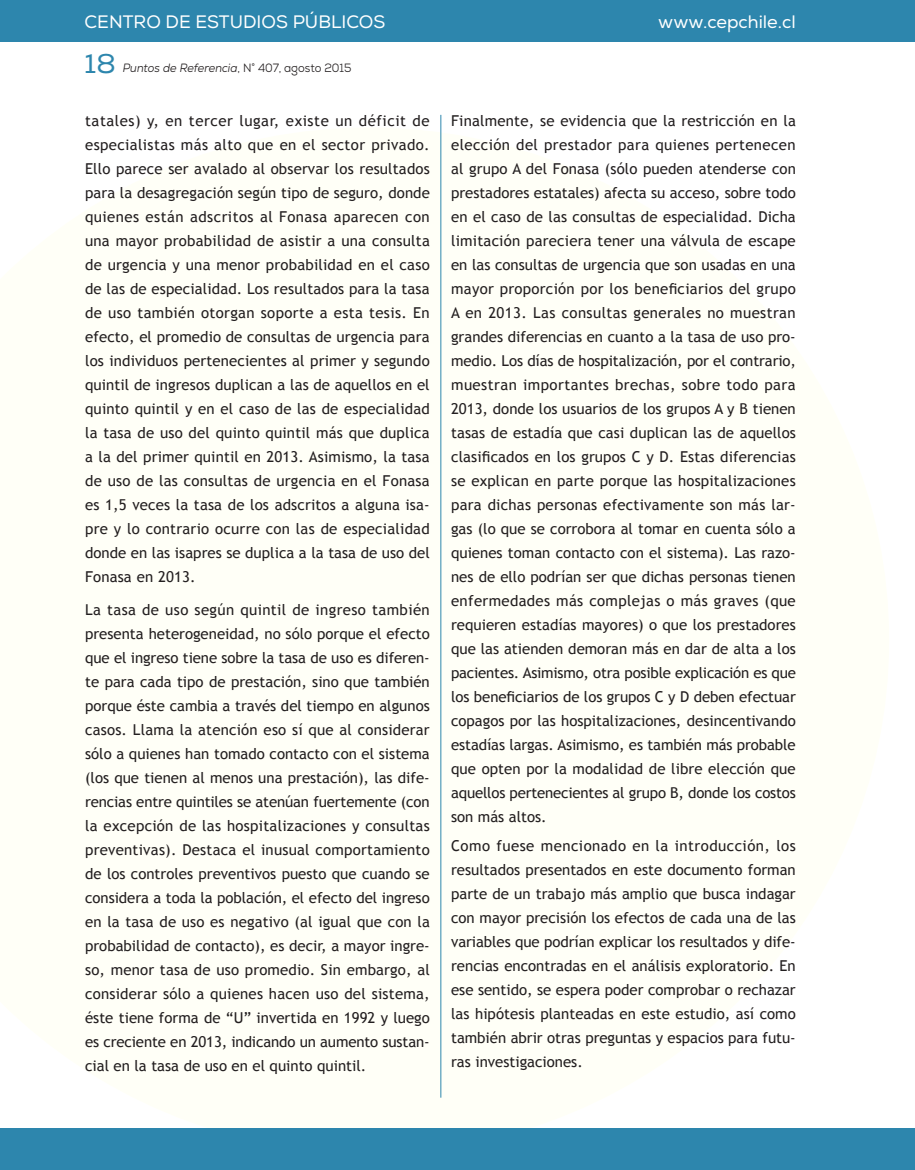
<style>
.page{position:relative;width:915px;height:1170px;background:#fff}
.page>*{position:absolute;margin:0;border:0;box-sizing:border-box;transform-origin:0 0}
.t1{font:27px "Nexa";color:#2d86ad}
.t2{font:18px "Nexa";color:#fff}
.t3{font:15px/24px "Trebuchet MS";color:#231f20;text-align:justify}
.t4{font:italic 12px "Nexa";color:#231f20;scale:.93 1}
.s1{font-style:normal}
</style>
<div class="page">
<div style="left:0;top:0;width:914px;height:41px;background:#2d86ad"></div>
<hr style="left:440px;top:115px;width:1px;height:982px;background:#2d86ad">
<div style="left:0;top:1128px;width:914px;height:41px;background:#2d86ad"></div>
<p class="t2" style="left:84px;top:11px;width:302px">CENTRO DE ESTUDIOS PÚBLICOS</p>
<p class="t4" style="left:123px;top:60px;width:247px">Puntos de Referencia<span class="s1">, N° 407, agosto 2015</span></p>
<h1 class="t1" style="left:84px;top:47px;width:33px">18</h1>
<p class="t3" style="left:85px;top:109px;width:346px">tatales) y, en tercer lugar, existe un déficit de especialistas más alto que en el sector privado.<br>Ello parece ser avalado al observar los resultados para la desagregación según tipo de seguro, donde quienes están adscritos al Fonasa aparecen con una mayor probabilidad de asistir a una consulta de urgencia y una menor probabilidad en el caso de las de especialidad. Los resultados para la tasa de uso también otorgan soporte a esta tesis. En efecto, el promedio de consultas de urgencia para los individuos pertenecientes al primer y segundo quintil de ingresos duplican a las de aquellos en el quinto quintil y en el caso de las de especialidad la tasa de uso del quinto quintil más que duplica a la del primer quintil en 2013. Asimismo, la tasa de uso de las consultas de urgencia en el Fonasa es 1,5 veces la tasa de los adscritos a alguna isa&shy;pre y lo contrario ocurre con las de especialidad donde en las isapres se duplica a la tasa de uso del Fonasa en 2013.</p>
<p class="t3" style="left:85px;top:597px;width:346px">La tasa de uso según quintil de ingreso también presenta heterogeneidad, no sólo porque el efecto que el ingreso tiene sobre la tasa de uso es diferen&shy;te para cada tipo de prestación, sino que también porque éste cambia a través del tiempo en algunos casos. Llama la atención eso sí que al considerar sólo a quienes han tomado contacto con el sistema (los que tienen al menos una prestación), las dife&shy;rencias entre quintiles se atenúan fuertemente (con la excepción de las hospitalizaciones y consultas preventivas). Destaca el inusual comportamiento de los controles preventivos puesto que cuando se considera a toda la población, el efecto del ingreso en la tasa de uso es negativo (al igual que con la probabilidad de contacto), es decir, a mayor ingre&shy;so, menor tasa de uso promedio. Sin embargo, al considerar sólo a quienes hacen uso del sistema, éste tiene forma de “U” invertida en 1992 y luego es creciente en 2013, indicando un aumento sustan&shy;cial en la tasa de uso en el quinto quintil.</p>
<p class="t2" style="left:658px;top:11px;width:139px">www.cepchile.cl</p>
<p class="t3" style="left:451px;top:109px;width:346px">Finalmente, se evidencia que la restricción en la elección del prestador para quienes pertenecen al grupo A del Fonasa (sólo pueden atenderse con prestadores estatales) afecta su acceso, sobre todo en el caso de las consultas de especialidad. Dicha limitación pareciera tener una válvula de escape en las consultas de urgencia que son usadas en una mayor proporción por los beneficiarios del grupo A en 2013. Las consultas generales no muestran grandes diferencias en cuanto a la tasa de uso pro&shy;medio. Los días de hospitalización, por el contrario, muestran importantes brechas, sobre todo para 2013, donde los usuarios de los grupos A y B tienen tasas de estadía que casi duplican las de aquellos clasificados en los grupos C y D. Estas diferencias se explican en parte porque las hospitalizaciones para dichas personas efectivamente son más lar&shy;gas (lo que se corrobora al tomar en cuenta sólo a quienes toman contacto con el sistema). Las razo&shy;nes de ello podrían ser que dichas personas tienen enfermedades más complejas o más graves (que requieren estadías mayores) o que los prestadores que las atienden demoran más en dar de alta a los pacientes. Asimismo, otra posible explicación es que los beneficiarios de los grupos C y D deben efectuar copagos por las hospitalizaciones, desincentivando estadías largas. Asimismo, es también más probable que opten por la modalidad de libre elección que aquellos pertenecientes al grupo B, donde los costos son más altos.</p>
<p class="t3" style="left:451px;top:833px;width:346px">Como fuese mencionado en la introducción, los resultados presentados en este documento forman parte de un trabajo más amplio que busca indagar con mayor precisión los efectos de cada una de las variables que podrían explicar los resultados y dife&shy;rencias encontradas en el análisis exploratorio. En ese sentido, se espera poder comprobar o rechazar las hipótesis planteadas en este estudio, así como también abrir otras preguntas y espacios para futu&shy;ras investigaciones.</p>
</div>
